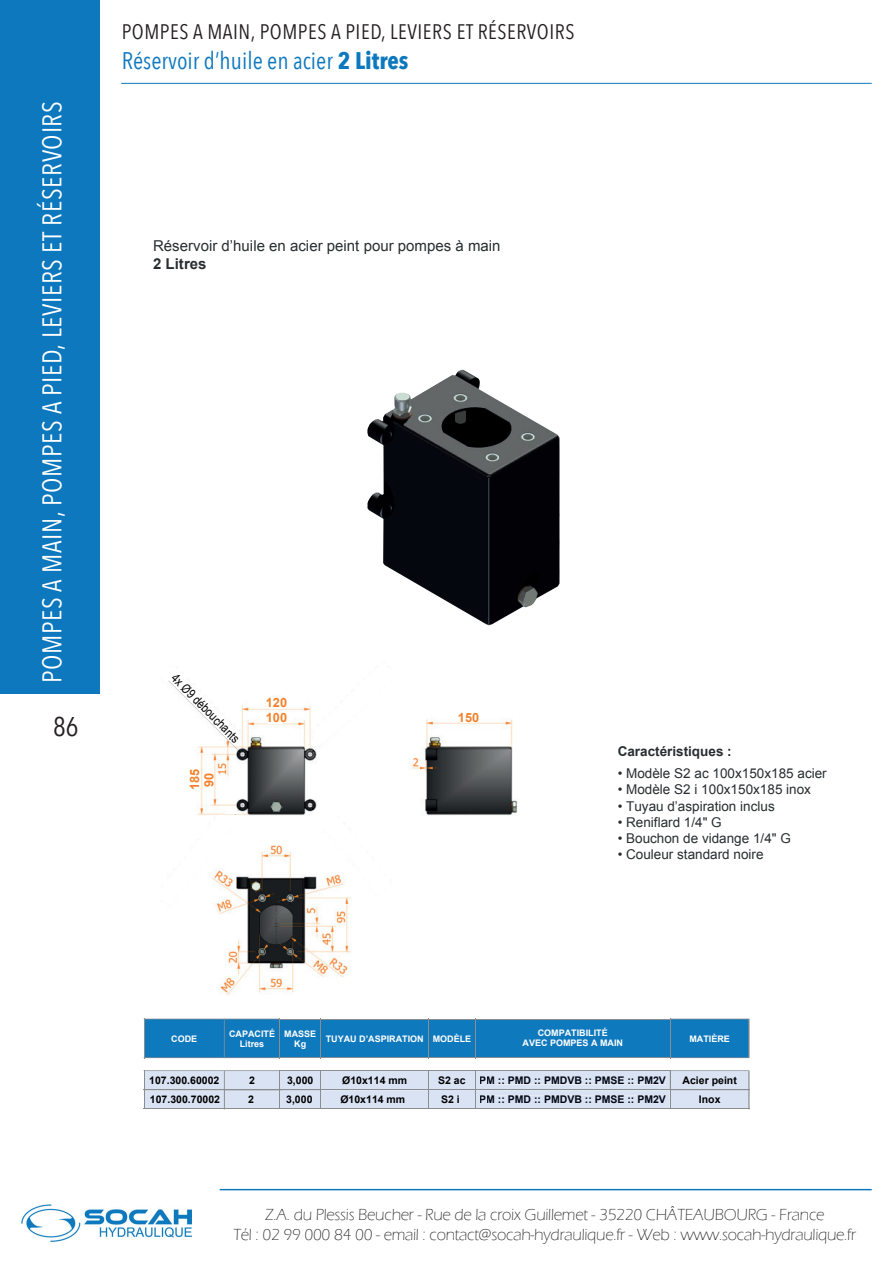
<style>
.page{position:relative;width:893px;height:1263px;background:#fff}
.page>*{position:absolute;margin:0;border:0;box-sizing:border-box;transform-origin:0 0}
.t1{font:27px "Avenir Next Condensed";letter-spacing:.025em;color:#fff}
.t2{font:27px "Avenir Next Condensed";color:#231f20}
.t3{font:24px "Avenir Next Condensed";color:#0d78bd}
.t4{font:21px "Avenir Next Condensed";letter-spacing:.025em;color:#231f20}
.t5{font:300 16.5px/19.8px "Eras ITC";letter-spacing:-.015em;color:#231f20;text-align:center}
.t6{font:15px "Arial";color:#292d2f}
.t7{font:700 15px "Arial";color:#292d2f}
.t8{font:13.5px "Arial";color:#292d2f}
.t9{font:700 13.5px "Arial";color:#292d2f}
.t10{font:12.75px "Arial Narrow";color:#000001}
.t11{font:700 12.75px/15px "Arial";color:#f4812a}
.t12{font:700 10.5px "Arial";color:#000001}
.t13{font:700 9px/10.8px "Arial";color:#fff;text-align:center}
.s1{font-weight:700}
</style>
<div class="page">
<div style="left:0;top:0;width:99px;height:693px;background:#0d78bd"></div>
<hr style="left:121px;top:83px;width:751px;height:1px;background:#0d78bd">
<hr style="left:220px;top:1189px;width:652px;height:1px;background:#0d78bd">
<img style="left:21px;top:1204px;width:170px;height:38px">
<div style="left:280px;top:1019px;width:41px;height:39px;background:#0f79be"></div>
<div style="left:321px;top:1019px;width:107px;height:39px;background:#0f79be"></div>
<hr style="left:279px;top:1019px;width:42px;height:1px;background:#8b8e90">
<hr style="left:320px;top:1019px;width:109px;height:1px;background:#8b8e90">
<hr style="left:279px;top:1057px;width:42px;height:1px;background:#8b8e90">
<hr style="left:320px;top:1057px;width:109px;height:1px;background:#8b8e90">
<svg style="left:144px;top:1019px;width:136px;height:39px;background:#1479bb"></svg>
<svg style="left:320px;top:1020px;width:1px;height:37px"></svg>
<img style="left:198px;top:705px;width:320px;height:290px">
<svg style="left:310px;top:805px;width:81px;height:92px"></svg>
<svg style="left:313px;top:705px;width:83px;height:45px"></svg>
<svg style="left:168px;top:680px;width:73px;height:66px"></svg>
<svg style="left:198px;top:808px;width:44px;height:97px"></svg>
<div style="left:428px;top:1019px;width:47px;height:39px;background:#0f79be"></div>
<div style="left:475px;top:1019px;width:195px;height:39px;background:#0f79be"></div>
<hr style="left:428px;top:1019px;width:48px;height:1px;background:#8b8e90">
<hr style="left:475px;top:1019px;width:195px;height:1px;background:#8b8e90">
<hr style="left:428px;top:1057px;width:48px;height:1px;background:#8b8e90">
<hr style="left:475px;top:1057px;width:195px;height:1px;background:#8b8e90">
<svg style="left:428px;top:1020px;width:1px;height:37px"></svg>
<svg style="left:475px;top:1020px;width:1px;height:37px"></svg>
<svg style="left:670px;top:1019px;width:80px;height:39px;background:#167abb"></svg>
<svg style="left:144px;top:1070px;width:606px;height:39px;background:#d3dbea"></svg>
<img style="left:367px;top:370px;width:193px;height:255px">
<div style="left:190px;top:773px;width:10px;height:14px;background:#fff"></div>
<div style="left:203px;top:773px;width:11px;height:15px;background:#fff"></div>
<div style="left:268px;top:713px;width:15px;height:10px;background:#fff"></div>
<div style="left:268px;top:698px;width:15px;height:11px;background:#fff"></div>
<div style="left:462px;top:712px;width:14px;height:11px;background:#fff"></div>
<h1 class="t1" style="left:29px;top:683px;width:584px;rotate:-90deg">POMPES A MAIN, POMPES A PIED, LEVIERS ET RÉSERVOIRS</h1>
<h1 class="t2" style="left:53px;top:703px;width:27px">86</h1>
<p class="t4" style="left:122px;top:14px;width:454px">POMPES A MAIN, POMPES A PIED, LEVIERS ET RÉSERVOIRS</p>
<h2 class="t3" style="left:122px;top:40px;width:288px">Réservoir d’huile en acier <span class="s1">2 Litres</span></h2>
<p class="t6" style="left:153px;top:236px;width:349px">Réservoir d’huile en acier peint pour pompes à main</p>
<p class="t7" style="left:153px;top:254px;width:55px">2 Litres</p>
<p class="t10" style="left:180px;top:669px;width:92px;rotate:45deg">4x Ø9 débouchants</p>
<p class="t11" style="left:188px;top:790px;width:23px;rotate:-90deg">185</p>
<p class="t11" style="left:202px;top:787px;width:16px;rotate:-90deg">90</p>
<p class="t11" style="left:266px;top:695px;width:23px">120<br>100</p>
<p class="t11" style="left:458px;top:710px;width:23px">150</p>
<p class="t9" style="left:618px;top:742px;width:116px">Caractéristiques :</p>
<p class="t8" style="left:618px;top:764px;width:211px">• Modèle S2 ac 100x150x185 acier</p>
<p class="t8" style="left:618px;top:781px;width:195px">• Modèle S2 i 100x150x185 inox</p>
<p class="t8" style="left:618px;top:797px;width:159px">• Tuyau d’aspiration inclus</p>
<p class="t8" style="left:618px;top:813px;width:106px">• Reniflard 1/4" G</p>
<p class="t8" style="left:618px;top:829px;width:175px">• Bouchon de vidange 1/4" G</p>
<p class="t8" style="left:618px;top:845px;width:147px">• Couleur standard noire</p>
<p class="t13" style="left:171px;top:1033px;width:28px">CODE</p>
<p class="t12" style="left:149px;top:1073px;width:72px">107.300.60002</p>
<p class="t13" style="left:229px;top:1028px;width:47px">CAPACITÉ<br>Litres</p>
<p class="t13" style="left:284px;top:1028px;width:33px">MASSE<br>Kg</p>
<p class="t13" style="left:326px;top:1033px;width:100px">TUYAU D’ASPIRATION</p>
<p class="t12" style="left:249px;top:1073px;width:7px">2</p>
<p class="t12" style="left:287px;top:1073px;width:28px">3,000</p>
<p class="t12" style="left:342px;top:1073px;width:66px">Ø10x114 mm</p>
<p class="t13" style="left:433px;top:1034px;width:40px">MODÈLE</p>
<p class="t12" style="left:438px;top:1073px;width:29px">S2 ac</p>
<p class="t13" style="left:522px;top:1027px;width:102px">COMPATIBILITÉ<br>AVEC POMPES A MAIN</p>
<p class="t12" style="left:479px;top:1073px;width:188px">PM :: PMD :: PMDVB :: PMSE :: PM2V</p>
<p class="t13" style="left:689px;top:1033px;width:42px">MATIÈRE</p>
<p class="t12" style="left:682px;top:1073px;width:56px">Acier peint</p>
<p class="t12" style="left:150px;top:1093px;width:72px">107.300.70002</p>
<p class="t12" style="left:248px;top:1093px;width:7px">2</p>
<p class="t12" style="left:286px;top:1093px;width:28px">3,000</p>
<p class="t12" style="left:340px;top:1093px;width:66px">Ø10x114 mm</p>
<p class="t12" style="left:441px;top:1093px;width:20px">S2 i</p>
<p class="t12" style="left:479px;top:1093px;width:188px">PM :: PMD :: PMDVB :: PMSE :: PM2V</p>
<p class="t12" style="left:699px;top:1093px;width:23px">Inox</p>
<p class="t5" style="left:233px;top:1205px;width:624px">Z.A. du Plessis Beucher - Rue de la croix Guillemet - 35220 CHÂTEAUBOURG - France<br>Tél : 02 99 000 84 00 - email : contact@socah-hydraulique.fr - Web : www.socah-hydraulique.fr</p>
</div>
